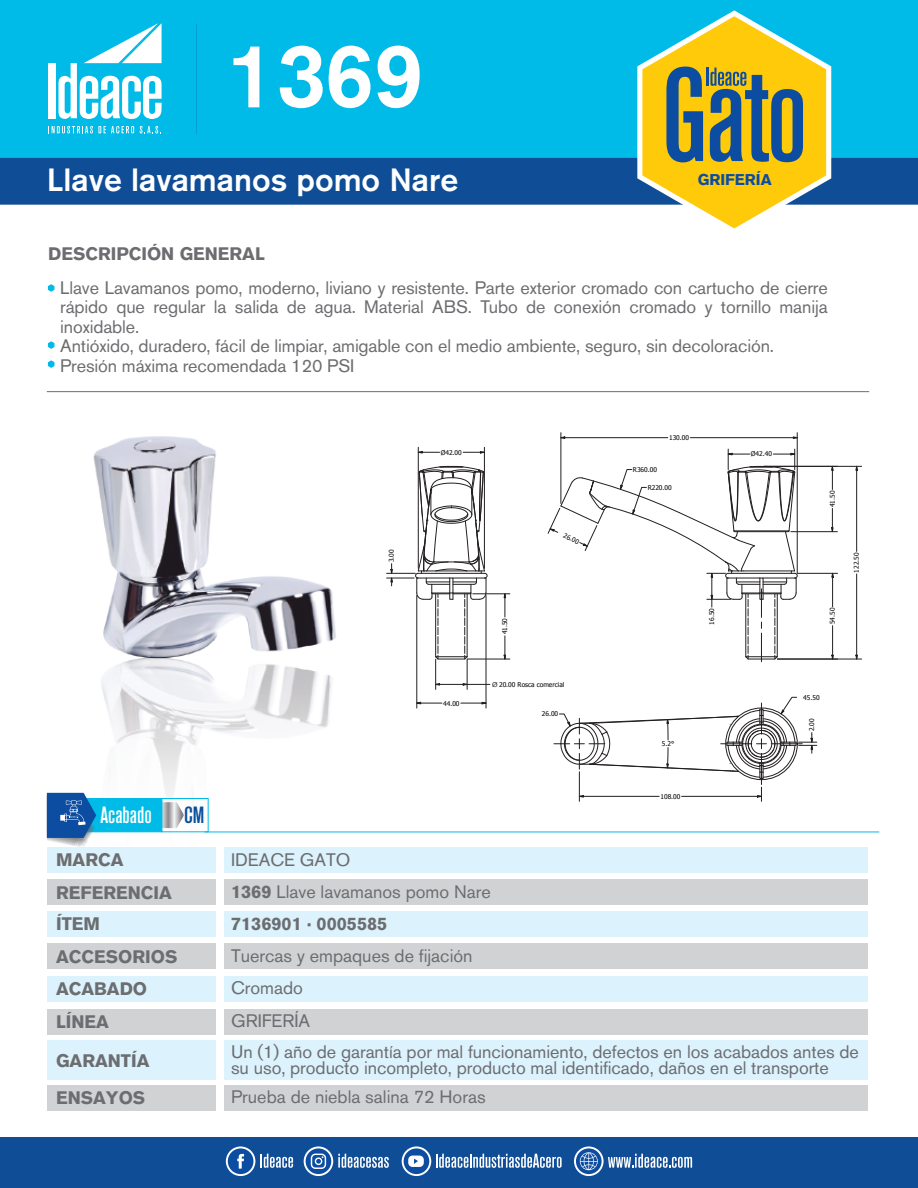
<style>
.page{position:relative;width:918px;height:1188px;background:#fff}
.page>*{position:absolute;margin:0;border:0;box-sizing:border-box;transform-origin:0 0}
.t1{font:500 90px "Akzidenz Grotesk BQ";color:#fff}
.t2{font:500 31.95px "Akzidenz Grotesk BQ";color:#fff}
.t3{font:500 condensed 23.25px "Akzidenz Grotesk BQ";color:#fff}
.t4{font:500 condensed 23.25px "Akzidenz Grotesk BQ";color:#0a4f9c}
.t5{font:18px/19.5px "Akzidenz Grotesk BQ";letter-spacing:-.005em;color:#6c6d70}
.t6{font:700 18px/33.2px "Akzidenz Grotesk BQ";color:#6c6d70}
.t7{font:700 15.45px "Akzidenz Grotesk BQ";color:#0d4da1}
.t8{font:6.6px "Tahoma";letter-spacing:-.005em;color:#000001}
.s1{font-family:"Akzidenz Grotesk BQ";font-size:6.9px;color:#231f20}
.s2{font-weight:700}
</style>
<div class="page">
<img style="left:79px;top:436px;width:275px;height:397px">
<div style="left:47px;top:847px;width:169px;height:25px;background:#dcf2fc"></div>
<div style="left:224px;top:847px;width:644px;height:25px;background:#dcf2fc"></div>
<div style="left:47px;top:1009px;width:169px;height:25px;background:#d1d2d4"></div>
<div style="left:224px;top:1009px;width:644px;height:25px;background:#d1d2d4"></div>
<div style="left:47px;top:879px;width:169px;height:26px;background:#d1d2d4"></div>
<div style="left:224px;top:879px;width:644px;height:26px;background:#d1d2d4"></div>
<div style="left:0;top:0;width:918px;height:158px;background:#00bbe7"></div>
<div style="left:0;top:158px;width:918px;height:47px;background:#0f4d96"></div>
<div style="left:0;top:1138px;width:918px;height:50px;background:#0f4d96"></div>
<div style="left:48px;top:63px;width:8px;height:55px;background:#fff"></div>
<svg style="left:58px;top:23px;width:104px;height:96px"></svg>
<svg style="left:48px;top:126px;width:86px;height:7px"></svg>
<svg style="left:140px;top:126px;width:21px;height:7px"></svg>
<hr style="left:47px;top:391px;width:822px;height:1px;background:#6c6d70">
<hr style="left:205px;top:832px;width:674px;height:1px;background:#00bbe7">
<div style="left:47px;top:912px;width:169px;height:25px;background:#dcf2fc"></div>
<div style="left:224px;top:912px;width:644px;height:25px;background:#dcf2fc"></div>
<div style="left:47px;top:943px;width:169px;height:26px;background:#d1d2d4"></div>
<div style="left:224px;top:943px;width:644px;height:26px;background:#d1d2d4"></div>
<div style="left:47px;top:976px;width:169px;height:26px;background:#dcf2fc"></div>
<div style="left:224px;top:976px;width:644px;height:26px;background:#dcf2fc"></div>
<div style="left:47px;top:1085px;width:169px;height:26px;background:#d1d2d4"></div>
<div style="left:224px;top:1085px;width:644px;height:26px;background:#d1d2d4"></div>
<svg style="left:48px;top:284px;width:6px;height:8px"></svg>
<svg style="left:48px;top:341px;width:6px;height:8px"></svg>
<svg style="left:48px;top:360px;width:6px;height:8px"></svg>
<svg style="left:226px;top:1146px;width:29px;height:30px"></svg>
<div style="left:228px;top:1148px;width:25px;height:26px;background:#0d4da1;border-radius:50%"></div>
<svg style="left:237px;top:1154px;width:7px;height:15px"></svg>
<svg style="left:260px;top:1154px;width:33px;height:14px"></svg>
<svg style="left:304px;top:1146px;width:29px;height:30px"></svg>
<svg style="left:306px;top:1148px;width:25px;height:26px"></svg>
<svg style="left:311px;top:1154px;width:15px;height:15px"></svg>
<svg style="left:338px;top:1154px;width:51px;height:14px"></svg>
<svg style="left:402px;top:1146px;width:29px;height:30px"></svg>
<div style="left:404px;top:1148px;width:25px;height:26px;background:#0d4da1;border-radius:50%"></div>
<div style="left:408px;top:1156px;width:16px;height:11px;background:#fff;border-radius:4px"></div>
<svg style="left:414px;top:1159px;width:4px;height:5px"></svg>
<svg style="left:436px;top:1154px;width:126px;height:14px"></svg>
<svg style="left:574px;top:1146px;width:30px;height:30px"></svg>
<svg style="left:576px;top:1148px;width:26px;height:26px"></svg>
<svg style="left:580px;top:1152px;width:18px;height:18px"></svg>
<svg style="left:608px;top:1154px;width:84px;height:14px"></svg>
<div style="left:47px;top:1040px;width:169px;height:40px;background:#dcf2fc"></div>
<div style="left:224px;top:1040px;width:644px;height:40px;background:#dcf2fc"></div>
<svg style="left:163px;top:802px;width:21px;height:26px"></svg>
<div style="left:75px;top:798px;width:87px;height:34px;background:#00bbe7;border:1px solid #00bbe7"></div>
<div style="left:161px;top:798px;width:48px;height:34px;border:1px solid #00bbe7"></div>
<svg style="left:47px;top:793px;width:49px;height:54px"></svg>
<svg style="left:637px;top:10px;width:194px;height:219px"></svg>
<hr style="left:467px;top:659px;width:1px;height:30px;background:#231f20">
<hr style="left:435px;top:659px;width:1px;height:30px;background:#231f20">
<svg style="left:435px;top:683px;width:55px;height:3px"></svg>
<svg style="left:560px;top:436px;width:5px;height:3px"></svg>
<svg style="left:793px;top:436px;width:4px;height:3px"></svg>
<hr style="left:565px;top:437px;width:103px;height:1px;background:#231f20">
<hr style="left:690px;top:437px;width:103px;height:1px;background:#231f20">
<hr style="left:561px;top:433px;width:1px;height:71px;background:#231f20">
<hr style="left:797px;top:433px;width:1px;height:140px;background:#231f20">
<svg style="left:831px;top:572px;width:3px;height:6px"></svg>
<svg style="left:831px;top:626px;width:3px;height:33px"></svg>
<hr style="left:832px;top:577px;width:1px;height:30px;background:#231f20">
<hr style="left:797px;top:573px;width:41px;height:1px;background:#231f20">
<svg style="left:554px;top:697px;width:263px;height:104px"></svg>
<hr style="left:484px;top:447px;width:1px;height:121px;background:#231f20">
<hr style="left:418px;top:447px;width:1px;height:121px;background:#231f20">
<svg style="left:416px;top:702px;width:26px;height:2px"></svg>
<svg style="left:461px;top:702px;width:25px;height:2px"></svg>
<hr style="left:417px;top:596px;width:1px;height:112px;background:#231f20">
<hr style="left:486px;top:596px;width:1px;height:112px;background:#231f20">
<svg style="left:504px;top:636px;width:2px;height:23px"></svg>
<svg style="left:504px;top:593px;width:2px;height:24px"></svg>
<hr style="left:473px;top:594px;width:37px;height:1px;background:#231f20">
<hr style="left:467px;top:659px;width:43px;height:1px;background:#231f20">
<svg style="left:387px;top:451px;width:101px;height:209px"></svg>
<svg style="left:855px;top:465px;width:3px;height:6px"></svg>
<svg style="left:855px;top:655px;width:3px;height:4px"></svg>
<hr style="left:856px;top:470px;width:1px;height:81px;background:#231f20">
<hr style="left:856px;top:574px;width:1px;height:81px;background:#231f20">
<hr style="left:777px;top:659px;width:85px;height:1px;background:#231f20">
<hr style="left:764px;top:466px;width:98px;height:1px;background:#231f20">
<svg style="left:831px;top:465px;width:3px;height:25px"></svg>
<svg style="left:831px;top:508px;width:3px;height:25px"></svg>
<hr style="left:791px;top:531px;width:46px;height:1px;background:#231f20">
<hr style="left:764px;top:466px;width:73px;height:1px;background:#231f20">
<svg style="left:548px;top:449px;width:250px;height:213px"></svg>
<h1 class="t1" style="left:227px;top:21px;width:198px">1369</h1>
<h2 class="t2" style="left:47px;top:160px;width:413px">Llave lavamanos pomo Nare</h2>
<p class="t6" style="left:48px;top:237px;width:218px">DESCRIPCIÓN GENERAL</p>
<p class="t7" style="left:698px;top:171px;width:75px">GRIFERÍA</p>
<p class="t5" style="left:60px;top:278px;width:769px">Llave Lavamanos pomo, moderno, liviano y resistente. Parte exterior cromado con cartucho de cierre rápido que regular la salida de agua. Material ABS. Tubo de conexión cromado y tornillo manija inoxidable.<br>Antióxido, duradero, fácil de limpiar, amigable con el medio ambiente, seguro, sin decoloración.<br>Presión máxima recomendada 120 PSI</p>
<p class="t8" style="left:441px;top:448px;width:23px">Ø42.00</p>
<p class="t8" style="left:566px;top:531px;width:18px;rotate:25deg">26.00</p>
<p class="t8" style="left:633px;top:465px;width:26px">R360.00</p>
<p class="t8" style="left:669px;top:433px;width:22px">130.00</p>
<p class="t8" style="left:648px;top:483px;width:26px">R220.00</p>
<p class="t8" style="left:751px;top:450px;width:23px">Ø42.40</p>
<p class="t8" style="left:828px;top:507px;width:18px;rotate:-90deg">41.50</p>
<p class="t8" style="left:387px;top:562px;width:14px;rotate:-90deg">3.00</p>
<p class="t8" style="left:852px;top:573px;width:22px;rotate:-90deg">122.50</p>
<p class="t8" style="left:500px;top:634px;width:18px;rotate:-90deg">41.50</p>
<p class="t3" style="left:100px;top:802px;width:53px">Acabado</p>
<p class="t4" style="left:184px;top:802px;width:22px">CM</p>
<p class="t8" style="left:443px;top:699px;width:18px">44.00</p>
<p class="t8" style="left:492px;top:680px;width:74px"><span class="s1">Ø</span> 20.00 Rosca comercial</p>
<p class="t8" style="left:542px;top:709px;width:18px">26.00</p>
<p class="t6" style="left:56px;top:843px;width:117px">MARCA<br>REFERENCIA</p>
<p class="t6" style="left:56px;top:908px;width:45px">ÍTEM</p>
<p class="t6" style="left:231px;top:907px;width:158px">7136901 · 0005585</p>
<p class="t6" style="left:56px;top:940px;width:123px">ACCESORIOS</p>
<p class="t5" style="left:231px;top:946px;width:243px">Tuercas y empaques de fijación</p>
<p class="t6" style="left:56px;top:972px;width:92px">ACABADO</p>
<p class="t5" style="left:231px;top:978px;width:73px">Cromado</p>
<p class="t6" style="left:56px;top:1005px;width:54px">LÍNEA</p>
<p class="t5" style="left:231px;top:844px;width:261px;line-height:31.5px">IDEACE GATO<br><span class="s2">1369</span> Llave lavamanos pomo Nare</p>
<p class="t5" style="left:231px;top:1011px;width:81px">GRIFERÍA</p>
<p class="t8" style="left:707px;top:625px;width:18px;rotate:-90deg">16.50</p>
<p class="t8" style="left:662px;top:739px;width:14px">5.2°</p>
<p class="t8" style="left:660px;top:792px;width:22px">108.00</p>
<p class="t8" style="left:828px;top:624px;width:18px;rotate:-90deg">54.50</p>
<p class="t8" style="left:803px;top:693px;width:18px">45.50</p>
<p class="t8" style="left:807px;top:731px;width:14px;rotate:-90deg">2.00</p>
<p class="t6" style="left:56px;top:1044px;width:95px">GARANTÍA</p>
<p class="t5" style="left:231px;top:1044px;width:629px;line-height:15.6px">Un (1) año de garantía por mal funcionamiento, defectos en los acabados antes de su uso, producto incompleto, producto mal identificado, daños en el transporte</p>
<p class="t6" style="left:56px;top:1081px;width:91px">ENSAYOS</p>
<p class="t5" style="left:231px;top:1087px;width:256px">Prueba de niebla salina 72 Horas</p>
</div>
